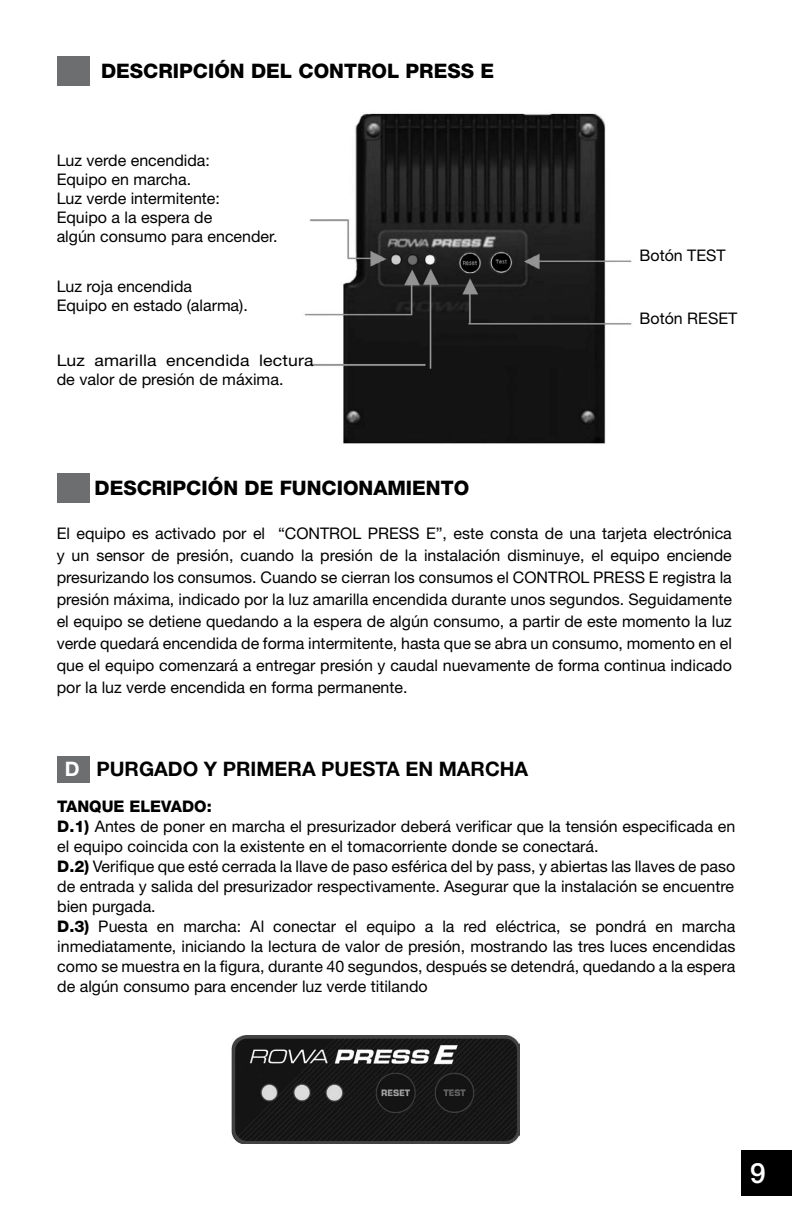
<style>
.page{position:relative;width:792px;height:1224px;background:#fff}
.page>*{position:absolute;margin:0;border:0;box-sizing:border-box;transform-origin:0 0}
.t1{font:500 28px "Helvetica Neue";color:#fff}
.t2{font:800 20px "Helvetica Neue";color:#000}
.t3{font:700 20px "Helvetica Neue LT Std";color:#000}
.t4{font:16px/20px "Helvetica Neue";color:#000}
.t5{font:16px/19.2px "Helvetica Neue";color:#000;scale:1.1 1}
.s1{color:#fff}
.s2{font-weight:800}
</style>
<div class="page">
<div style="left:741px;top:1150px;width:51px;height:46px;background:#000"></div>
<div style="left:57px;top:757px;width:32px;height:26px;background:#6c6e70"></div>
<div style="left:57px;top:57px;width:32px;height:29px;background:#6c6e70"></div>
<div style="left:57px;top:473px;width:32px;height:30px;background:#6c6e70"></div>
<img style="left:231px;top:1036px;width:289px;height:108px">
<img style="left:304px;top:113px;width:328px;height:331px">
<p class="t2" style="left:101px;top:59px;width:394px">DESCRIPCIÓN DEL CONTROL PRESS E</p>
<p class="t4" style="left:57px;top:150px;width:222px;line-height:19.2px">Luz verde encendida:<br>Equipo en marcha.<br>Luz verde intermitente:<br>Equipo a la espera de<br>algún consumo para encender.</p>
<p class="t4" style="left:57px;top:276px;width:193px;line-height:19.2px">Luz roja encendida<br>Equipo en estado (alarma).</p>
<p class="t5" style="left:57px;top:351px;width:235px">Luz amarilla encendida lectura de valor de presión de máxima.</p>
<p class="t4" style="left:640px;top:245px;width:88px">Botón TEST</p>
<p class="t4" style="left:640px;top:308px;width:99px">Botón RESET</p>
<p class="t2" style="left:94px;top:476px;width:376px">DESCRIPCIÓN DE FUNCIONAMIENTO</p>
<p class="t4" style="left:57px;top:522px;width:677px;line-height:22px;text-align:justify">El equipo es activado por el “CONTROL PRESS E”, este consta de una tarjeta electrónica y un sensor de presión, cuando la presión de la instalación disminuye, el equipo enciende presurizando los consumos. Cuando se cierran los consumos el CONTROL PRESS E registra la presión máxima, indicado por la luz amarilla encendida durante unos segundos. Seguidamente el equipo se detiene quedando a la espera de algún consumo, a partir de este momento la luz verde quedará encendida de forma intermitente, hasta que se abra un consumo, momento en el que el equipo comenzará a entregar presión y caudal nuevamente de forma continua indicado por la luz verde encendida en forma permanente.</p>
<p class="t3" style="left:65px;top:756px;width:465px"><span class="s1">D</span> PURGADO Y PRIMERA PUESTA EN MARCHA</p>
<p class="t4" style="left:57px;top:796px;width:680px"><span class="s2">TANQUE ELEVADO:<br>D.1)</span> Antes de poner en marcha el presurizador deberá verificar que la tensión especificada en el equipo coincida con la existente en el tomacorriente donde se conectará.<br><span class="s2">D.2)</span> Verifique que esté cerrada la llave de paso esférica del by pass, y abiertas las llaves de paso de entrada y salida del presurizador respectivamente. Asegurar que la instalación se encuentre bien purgada.<br><span class="s2">D.3)</span> Puesta en marcha: Al conectar el equipo a la red eléctrica, se pondrá en marcha inmediatamente, iniciando la lectura de valor de presión, mostrando las tres luces encendidas como se muestra en la figura, durante 40 segundos, después se detendrá, quedando a la espera de algún consumo para encender luz verde titilando</p>
<h1 class="t1" style="left:750px;top:1151px;width:17px">9</h1>
</div>
